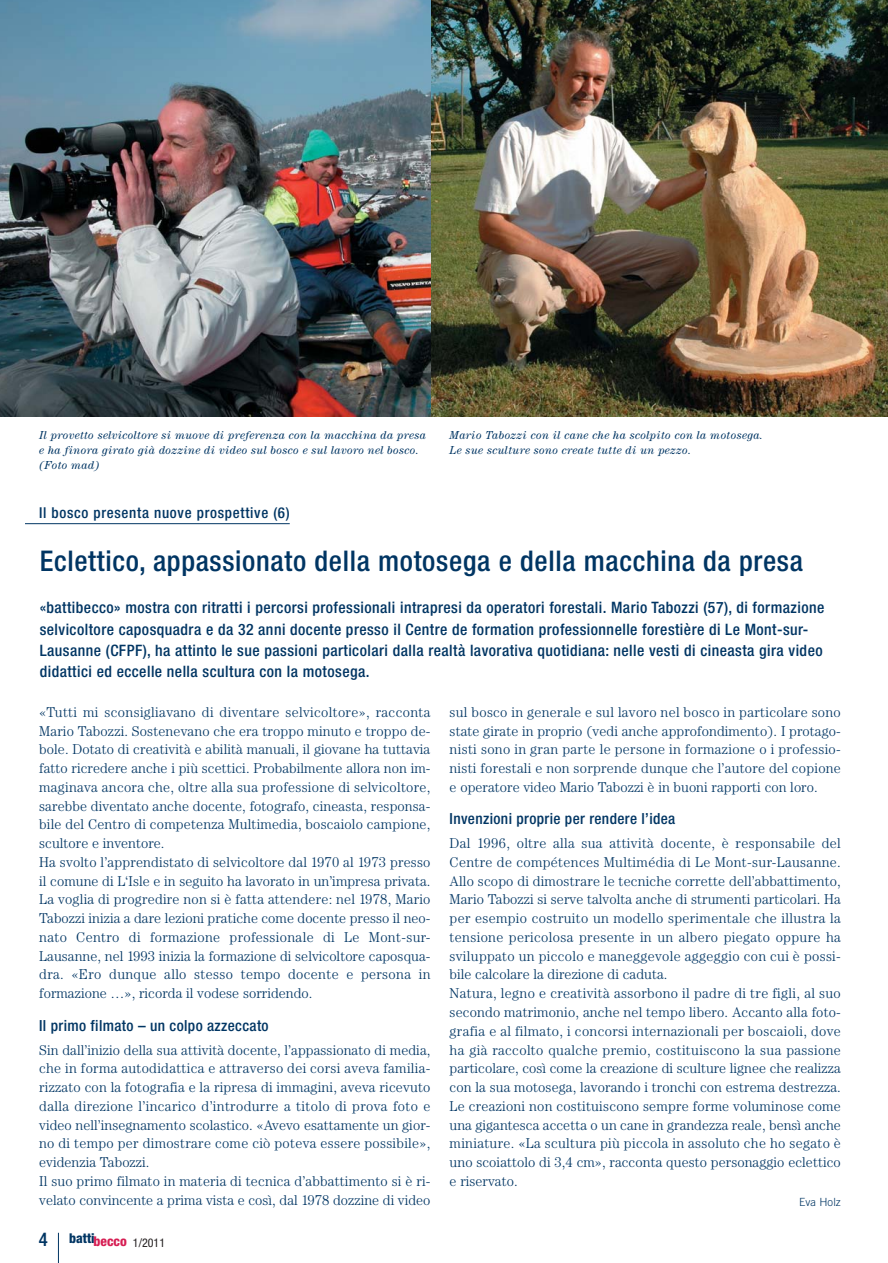
<style>
.page{position:relative;width:888px;height:1263px;background:#fff}
.page>*{position:absolute;margin:0;border:0;box-sizing:border-box;transform-origin:0 0}
.t1{font:500 condensed 28.5px "Helvetica Neue";letter-spacing:.025em;color:#003563}
.t2{font:500 condensed 18.75px "Helvetica Neue";color:#003563}
.t3{font:500 condensed 15.75px/21px "Helvetica Neue";letter-spacing:.03em;color:#003563}
.t4{font:500 condensed 15.3px "Helvetica Neue";letter-spacing:.025em;color:#003563}
.t5{font:500 condensed 15px "Helvetica Neue";letter-spacing:.05em;color:#003563}
.t6{font:300 14.25px/18.8px "Century";letter-spacing:.015em;color:#003563}
.t7{font:800 condensed 13.5px "Helvetica Neue";color:#003563}
.t8{font:condensed 12px "Helvetica Neue";color:#231f20}
.t9{font:italic 11.55px/15px "Century";letter-spacing:.025em;color:#003563}
.t10{font:300 11.25px "Trade Gothic";letter-spacing:.005em;color:#003563}
.s1{color:#d61e53}
</style>
<div class="page">
<img style="left:0;top:0;width:432px;height:416px">
<hr style="left:58px;top:1232px;width:1px;height:30px;background:#003563">
<img style="left:432px;top:0;width:456px;height:416px">
<hr style="left:25px;top:523px;width:265px;height:1px;background:#003563">
<p class="t9" style="left:39px;top:429px;width:388px">Il provetto selvicoltore si muove di preferenza con la macchina da presa e ha finora girato già dozzine di video sul bosco e sul lavoro nel bosco. (Foto mad)</p>
<p class="t5" style="left:39px;top:506px;width:252px">Il bosco presenta nuove prospettive (6)</p>
<p class="t9" style="left:450px;top:429px;width:315px">Mario Tabozzi con il cane che ha scolpito con la motosega.<br>Le sue sculture sono create tutte di un pezzo.</p>
<h1 class="t1" style="left:40px;top:551px;width:765px">Eclettico, appassionato della motosega e della macchina da presa</h1>
<p class="t3" style="left:40px;top:598px;width:786px">«battibecco» mostra con ritratti i percorsi professionali intrapresi da operatori forestali. Mario Tabozzi (57), di formazione selvicoltore caposquadra e da 32 anni docente presso il Centre de formation professionnelle forestière di Le Mont-sur-Lausanne (CFPF), ha attinto le sue passioni particolari dalla realtà lavorativa quotidiana: nelle vesti di cineasta gira video didattici ed eccelle nella scultura con la motosega.</p>
<p class="t6" style="left:39px;top:703px;width:393px">«Tutti mi sconsigliavano di diventare selvicoltore», racconta Mario Tabozzi. Sostenevano che era troppo minuto e troppo de&shy;bole. Dotato di creatività e abilità manuali, il giovane ha tuttavia fatto ricredere anche i più scettici. Probabilmente allora non im&shy;maginava ancora che, oltre alla sua professione di selvicoltore, sarebbe diventato anche docente, fotografo, cineasta, responsa&shy;bile del Centro di competenza Multimedia, boscaiolo campione, scultore e inventore.<br>Ha svolto l’apprendistato di selvicoltore dal 1970 al 1973 presso il comune di L‘Isle e in seguito ha lavorato in un’impresa privata.<br>La voglia di progredire non si è fatta attendere: nel 1978, Mario Tabozzi inizia a dare lezioni pratiche come docente presso il neo&shy;nato Centro di formazione professionale di Le Mont-sur-Lausanne, nel 1993 inizia la formazione di selvicoltore caposqua&shy;dra. «Ero dunque allo stesso tempo docente e persona in formazione …», ricorda il vodese sorridendo.</p>
<p class="t4" style="left:39px;top:1019px;width:231px">Il primo filmato – un colpo azzeccato</p>
<p class="t6" style="left:39px;top:1041px;width:393px">Sin dall’inizio della sua attività docente, l’appassionato di media, che in forma autodidattica e attraverso dei corsi aveva familia&shy;rizzato con la fotografia e la ripresa di immagini, aveva ricevuto dalla direzione l’incarico d’introdurre a titolo di prova foto e video nell’insegnamento scolastico. «Avevo esattamente un gior&shy;no di tempo per dimostrare come ciò poteva essere possibile», evidenzia Tabozzi.<br>Il suo primo filmato in materia di tecnica d’abbattimento si è ri&shy;velato convincente a prima vista e così, dal 1978 dozzine di video</p>
<h2 class="t2" style="left:39px;top:1232px;width:10px">4</h2>
<p class="t7" style="left:69px;top:1232px;width:59px">batti<span class="s1">becco</span></p>
<p class="t8" style="left:133px;top:1237px;width:34px">1/2011</p>
<p class="t6" style="left:450px;top:703px;width:393px;text-align:justify">sul bosco in generale e sul lavoro nel bosco in particolare sono state girate in proprio (vedi anche approfondimento). I protago&shy;nisti sono in gran parte le persone in formazione o i professio&shy;nisti forestali e non sorprende dunque che l’autore del copione e operatore video Mario Tabozzi è in buoni rapporti con loro.</p>
<p class="t4" style="left:450px;top:813px;width:227px">Invenzioni proprie per rendere l’idea</p>
<p class="t6" style="left:450px;top:834px;width:393px">Dal 1996, oltre alla sua attività docente, è responsabile del Centre de compétences Multimédia di Le Mont-sur-Lausanne.<br>Allo scopo di dimostrare le tecniche corrette dell’abbattimento, Mario Tabozzi si serve talvolta anche di strumenti particolari. Ha per esempio costruito un modello sperimentale che illustra la tensione pericolosa presente in un albero piegato oppure ha sviluppato un piccolo e maneggevole aggeggio con cui è possi&shy;bile calcolare la direzione di caduta.<br>Natura, legno e creatività assorbono il padre di tre figli, al suo secondo matrimonio, anche nel tempo libero. Accanto alla foto&shy;grafia e al filmato, i concorsi internazionali per boscaioli, dove ha già raccolto qualche premio, costituiscono la sua passione particolare, così come la creazione di sculture lignee che realizza con la sua motosega, lavorando i tronchi con estrema destrezza.<br>Le creazioni non costituiscono sempre forme voluminose come una gigantesca accetta o un cane in grandezza reale, bensì anche miniature. «La scultura più piccola in assoluto che ho segato è uno scoiattolo di 3,4 cm», racconta questo personaggio eclettico e riservato.</p>
<p class="t10" style="left:799px;top:1197px;width:43px">Eva Holz</p>
</div>
